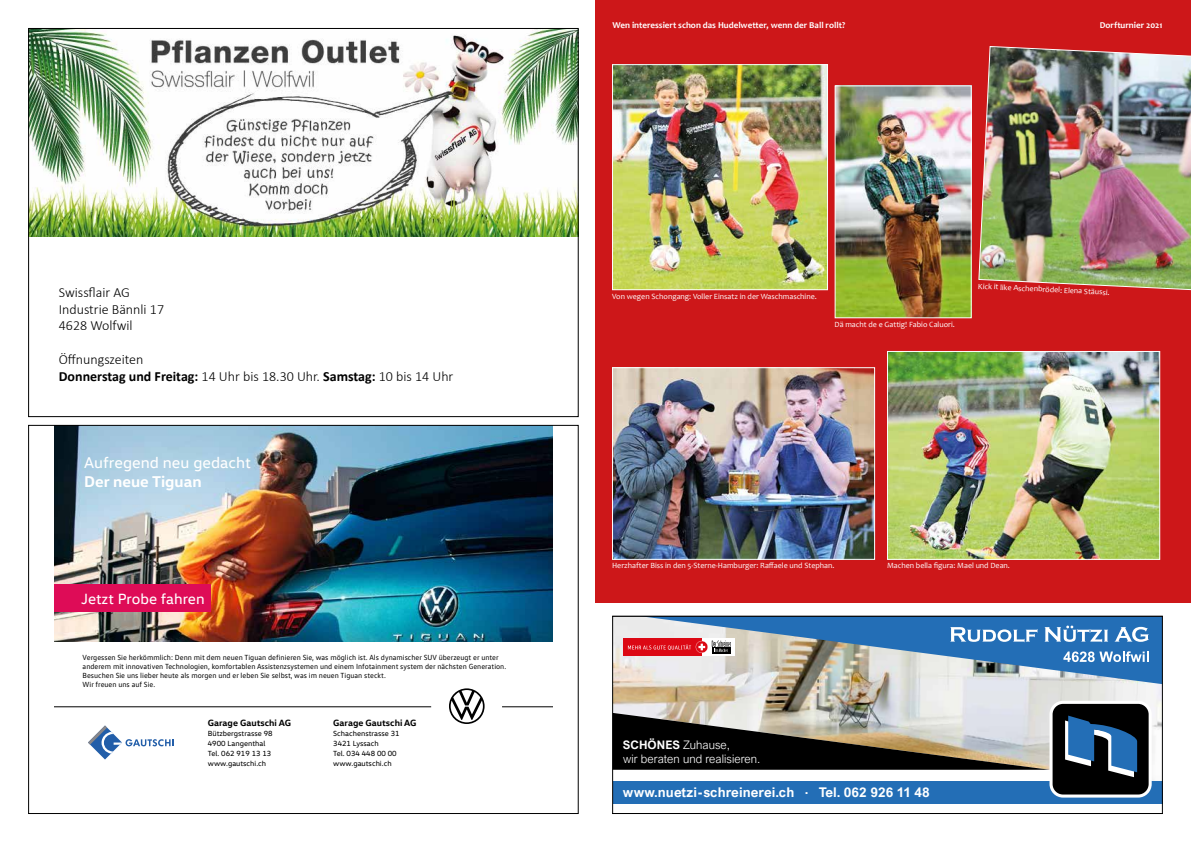
<style>
.page{position:relative;width:1191px;height:842px;background:#fff}
.page>*{position:absolute;margin:0;border:0;box-sizing:border-box;transform-origin:0 0}
.t1{font:15.9px "VW Head";color:#fff}
.t2{font:700 15.9px "VW Head";color:#fff}
.t3{font:15.1px "VW Head";color:#fff}
.t4{font:300 14px/16.8px "Calibri";color:#000}
.t5{font:700 13.4px "Arial Nova";letter-spacing:.005em;color:#fff}
.t6{font:300 11.7px/14.1px "Arial Nova";letter-spacing:.005em;color:#fff}
.t7{font:700 9.2px "VW Head";color:#000}
.t8{font:700 9px "Candara";color:#fff}
.t9{font:8px "Candara";color:#fff}
.t10{font:7.5px/9px "VW Text";color:#000}
.t11{font:7.5px/10px "VW Head";color:#000}
.s1{font-weight:700}
</style>
<div class="page">
<img style="left:30px;top:30px;width:546px;height:206px">
<svg style="left:449px;top:688px;width:35px;height:36px"></svg>
<hr style="left:54px;top:706px;width:377px;height:1px;background:#000">
<hr style="left:502px;top:706px;width:51px;height:1px;background:#000">
<svg style="left:88px;top:725px;width:86px;height:34px"></svg>
<img style="left:54px;top:427px;width:499px;height:214px">
<div style="left:54px;top:584px;width:157px;height:28px;background:#de0c57"></div>
<svg style="left:614px;top:618px;width:546px;height:186px;background:#7e8e9e"></svg>
<div style="left:612px;top:616px;width:550px;height:198px;border:1px solid #000"></div>
<div style="left:595px;top:0;width:596px;height:602px;background:#cd1719"></div>
<img style="left:889px;top:353px;width:269px;height:205px">
<div style="left:887px;top:351px;width:273px;height:209px;border:1px solid #fff"></div>
<img style="left:614px;top:66px;width:212px;height:222px">
<div style="left:612px;top:64px;width:216px;height:226px;border:1px solid #fff"></div>
<img style="left:614px;top:369px;width:259px;height:189px">
<div style="left:612px;top:367px;width:263px;height:193px;border:1px solid #fff"></div>
<img style="left:836px;top:87px;width:133px;height:229px">
<div style="left:834px;top:85px;width:137px;height:233px;border:1px solid #fff"></div>
<img style="left:978px;top:46px;width:213px;height:245px">
<h3 class="t4" style="left:59px;top:283px;width:107px">Swissflair AG<br>Industrie Bännli 17<br>4628 Wolfwil</h3>
<h3 class="t4" style="left:59px;top:350px;width:396px">Öffnungszeiten<br><span class="s1">Donnerstag und Freitag:</span> 14 Uhr bis 18.30 Uhr. <span class="s1">Samstag:</span> 10 bis 14 Uhr</h3>
<h1 class="t1" style="left:84px;top:453px;width:168px">Aufregend neu gedacht</h1>
<h1 class="t2" style="left:84px;top:471px;width:119px">Der neue Tiguan</h1>
<h2 class="t3" style="left:81px;top:589px;width:125px">Jetzt Probe fahren</h2>
<p class="t10" style="left:83px;top:652px;width:425px">Vergessen Sie herkömmlich: Denn mit dem neuen Tiguan definieren Sie, was möglich ist. Als dynamischer SUV überzeugt er unter anderem mit innovativen Technologien, komfortablen Assistenzsystemen und einem Infotainment system der nächsten Generation.<br>Besuchen Sie uns lieber heute als morgen und er leben Sie selbst, was im neuen Tiguan steckt.<br>Wir freuen uns auf Sie.</p>
<p class="t7" style="left:208px;top:717px;width:85px">Garage Gautschi AG</p>
<p class="t11" style="left:208px;top:728px;width:66px">Bützbergstrasse 98<br>4900 Langenthal<br>Tel. 062 919 13 13 www.gautschi.ch</p>
<p class="t7" style="left:333px;top:717px;width:85px">Garage Gautschi AG</p>
<p class="t11" style="left:333px;top:728px;width:68px">Schachenstrasse 31<br>3421 Lyssach<br>Tel. 034 448 00 00 www.gautschi.ch</p>
<p class="t8" style="left:612px;top:20px;width:234px">Wen interessiert schon das Hudelwetter, wenn der Ball rollt?</p>
<p class="t8" style="left:1099px;top:20px;width:64px">Dorfturnier 2021</p>
<p class="t9" style="left:612px;top:291px;width:206px">Von wegen Schongang: Voller Einsatz in der Waschmaschine.</p>
<p class="t9" style="left:834px;top:319px;width:122px">Dä macht de e Gattig! Fabio Caluori.</p>
<p class="t9" style="left:978px;top:281px;width:133px;rotate:3deg">Kick it like Aschenbrödel: Elena Stäussi.</p>
<p class="t9" style="left:612px;top:561px;width:224px">Herzhafter Biss in den 5-Sterne-Hamburger: Raffaele und Stephan.</p>
<p class="t9" style="left:887px;top:561px;width:124px">Machen bella figura: Mael und Dean.</p>
<h3 class="t6" style="left:623px;top:737px;width:139px"><span class="s1">SCHÖNES</span> Zuhause,<br>wir beraten und realisieren.</h3>
<h3 class="t5" style="left:623px;top:785px;width:308px">www.nuetzi-schreinerei.ch . Tel. 062 926 11 48</h3>
</div>
